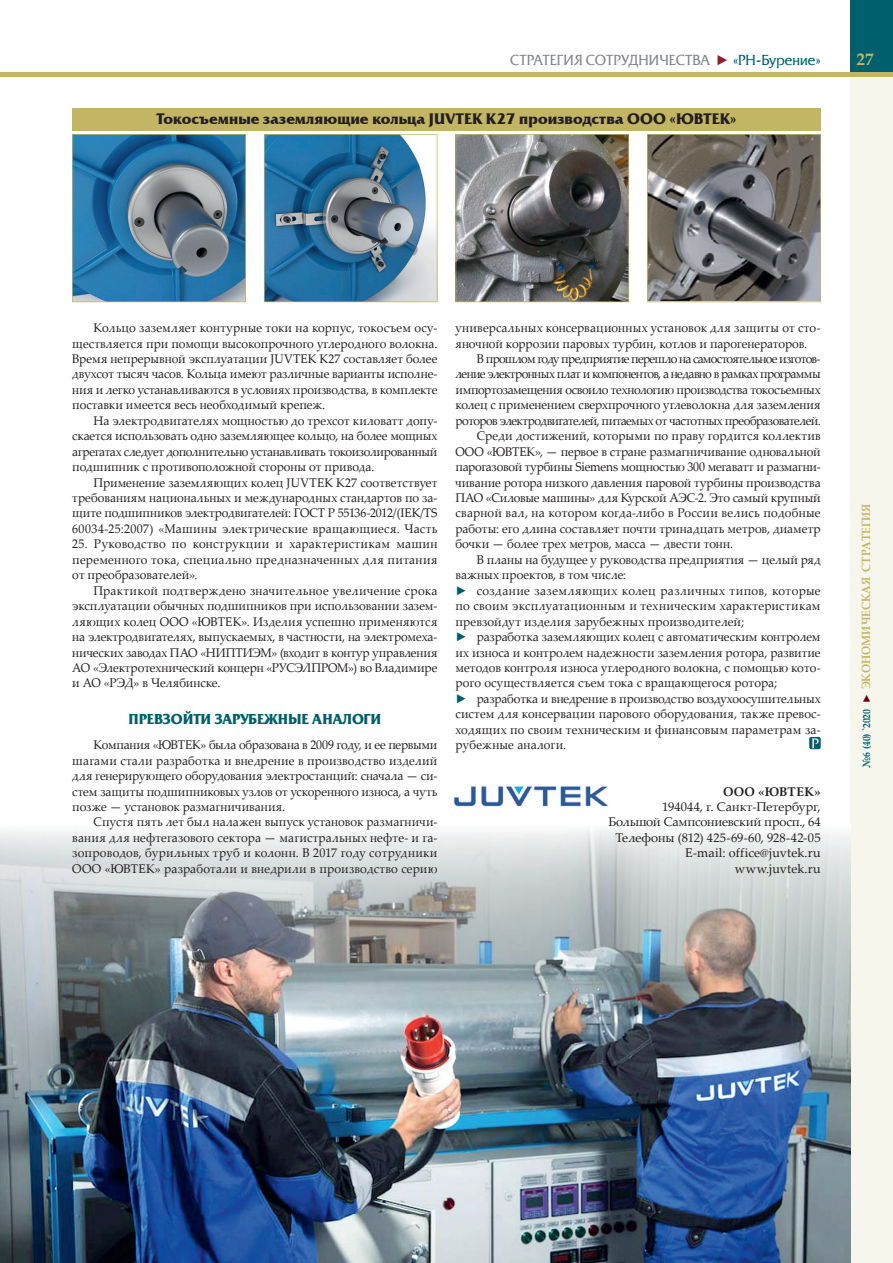
<style>
.page{position:relative;width:893px;height:1263px;background:#fff}
.page>*{position:absolute;margin:0;border:0;box-sizing:border-box;transform-origin:0 0}
.t1{font:700 17.25px "Palatino Linotype";color:#c2b564}
.t2{font:700 15.15px "Friz Quadrata C";letter-spacing:.01em;color:#231f20}
.t3{font:14.4px "Friz Quadrata C";letter-spacing:.015em;color:#808285;scale:.94 1}
.t4{font:700 14.25px "Friz Quadrata C";color:#005f6d}
.t5{font:12.6px/15.5px "Palatino Linotype";color:#231f20;text-align:justify;scale:.95 1}
.t6{font:12.6px/15.5px "Palatino Linotype";color:#231f20;text-align:right}
.t7{font:12.6px "Palatino Linotype";letter-spacing:-.055em;color:#231f20;scale:.95 1}
.t8{font:12.6px "Palatino Linotype";letter-spacing:.02em;color:#231f20;scale:.95 1}
.t9{font:12.6px "Palatino Linotype";letter-spacing:-.045em;color:#231f20;scale:.95 1}
.t10{font:12.6px "Palatino Linotype";letter-spacing:-.03em;color:#231f20;scale:.95 1}
.t11{font:12.6px "Palatino Linotype";letter-spacing:-.02em;color:#231f20;scale:.95 1}
.t12{font:12.6px "Palatino Linotype";letter-spacing:.025em;color:#231f20;scale:.95 1}
.t13{font:12.6px "Palatino Linotype";letter-spacing:.035em;color:#231f20;scale:.95 1}
.t14{font:700 12.6px "Palatino Linotype";letter-spacing:.015em;color:#231f20}
.t15{font:700 12px "Palatino Linotype";color:#c2b564;scale:.92 1}
.s1{font-family:"Arial";color:#921d2d}
.s2{color:#005f6d}
.s3{font-family:"Arial";color:#005f6d}
.s4{font-size:10.5px;color:#005f6d}
.s5{font-family:"Arial";font-weight:400;font-size:10.05px;color:#660019}
</style>
<div class="page">
<div style="left:850px;top:0;width:43px;height:1263px;background:#f7f6ec"></div>
<div style="left:850px;top:0;width:43px;height:75px;background:#005f6d"></div>
<div style="left:0;top:72px;width:893px;height:5px;background:#c2b564"></div>
<img style="left:0;top:829px;width:850px;height:434px">
<div style="left:809px;top:737px;width:12px;height:12px;background:#005f6d;border-radius:2px"></div>
<svg style="left:812px;top:738px;width:7px;height:10px"></svg>
<svg style="left:72px;top:134px;width:174px;height:168px;background:#43799c"></svg>
<svg style="left:455px;top:134px;width:174px;height:168px;background:#6b6b6a"></svg>
<img style="left:264px;top:134px;width:173px;height:168px">
<svg style="left:647px;top:134px;width:174px;height:168px;background:#716e6c"></svg>
<img style="left:453px;top:785px;width:156px;height:22px">
<div style="left:72px;top:108px;width:749px;height:23px;background:#c2b564"></div>
<p class="t3" style="left:510px;top:52px;width:332px">СТРАТЕГИЯ СОТРУДНИЧЕСТВА <span class="s1">►</span> <span class="s2">«РН-Бурение»</span></p>
<h1 class="t1" style="left:856px;top:47px;width:19px">27</h1>
<p class="t2" style="left:156px;top:110px;width:582px">Токосúемные заземëяþùие коëüöа JUVTEK K27 ïроизводства ООО «ЮВТЕК»</p>
<p class="t5" style="left:72px;top:320px;width:386px;text-indent:21px">Кольцо заземляет контурные токи на корпус, токосъем осу&shy;ществляется при помощи высокопрочного углеродного волокна.<br>Время непрерывной эксплуатации JUVTEK K27 составляет более двухсот тысяч часов. Кольца имеют различные варианты исполне&shy;ния и легко устанавливаются в условиях производства, в комплекте поставки имеется весь необходимый крепеж.</p>
<p class="t5" style="left:72px;top:412px;width:386px;text-indent:21px">На электродвигателях мощностью до трехсот киловатт допу&shy;скается использовать одно заземляющее кольцо, на более мощных агрегатах следует дополнительно устанавливать токоизолированный подшипник с противоположной стороны от привода.</p>
<p class="t5" style="left:72px;top:474px;width:386px;text-indent:21px">Применение заземляющих колец JUVTEK К27 соответствует требованиям национальных и международных стандартов по за&shy;щите подшипников электродвигателей: ГОСТ Р 55136-2012/(IEK/TS 60034-25:2007) «Машины электрические вращающиеся. Часть</p>
<p class="t5" style="left:72px;top:536px;width:386px">25. Руководство по конструкции и характеристикам машин переменного тока, специально предназначенных для питания от преобразователей».</p>
<p class="t5" style="left:72px;top:582px;width:386px;text-indent:21px">Практикой подтверждено значительное увеличение срока эксплуатации обычных подшипников при использовании зазем&shy;ляющих колец ООО «ЮВТЕК». Изделия успешно применяются на электродвигателях, выпускаемых, в частности, на электромеха&shy;нических заводах ПАО «НИПТИЭМ» (входит в контур управления АО «Электротехнический концерн «РУСЭЛПРОМ») во Владимире и АО «РЭД» в Челябинске.</p>
<p class="t4" style="left:128px;top:711px;width:254px">ПРЕВЗОЙТИ ЗАРÓБЕÆНЫЕ АНАЛОГИ</p>
<p class="t5" style="left:72px;top:737px;width:386px;text-indent:21px">Компания «ЮВТЕК» была образована в 2009 году, и ее первыми шагами стали разработка и внедрение в производство изделий для генерирующего оборудования электростанций: сначала — си&shy;стем защиты подшипниковых узлов от ускоренного износа, а чуть позже — установок размагничивания.</p>
<p class="t5" style="left:72px;top:814px;width:386px;text-indent:21px">Спустя пять лет был налажен выпуск установок размагничи&shy;вания для нефтегазового сектора — магистральных нефте- и га&shy;зопроводов, бурильных труб и колонн. В 2017 году сотрудники ООО «ЮВТЕК» разработали и внедрили в производство серию</p>
<p class="t5" style="left:455px;top:320px;width:386px">универсальных консервационных установок для защиты от сто&shy;яночной коррозии паровых турбин, котлов и парогенераторов.</p>
<p class="t7" style="left:477px;top:350px;width:363px">В прошлом году предприятие перешло на самостоятельное изготов-</p>
<p class="t7" style="left:455px;top:365px;width:386px">ление электронных плат и компонентов, а недавно в рамках программы</p>
<p class="t10" style="left:455px;top:381px;width:386px">импортозамещения освоило технологию производства токосъемных</p>
<p class="t5" style="left:455px;top:397px;width:386px">колец с применением сверхпрочного углеволокна для заземления</p>
<p class="t9" style="left:455px;top:412px;width:386px">роторов электродвигателей, питаемых от частотных преобразователей.</p>
<p class="t5" style="left:477px;top:428px;width:364px">Среди достижений, которыми по праву гордится коллектив</p>
<p class="t5" style="left:455px;top:443px;width:386px">ООО «ЮВТЕК», — первое в стране размагничивание одновальной</p>
<p class="t11" style="left:455px;top:458px;width:386px">парогазовой турбины Siemens мощностью 300 мегаватт и размагни-</p>
<p class="t5" style="left:455px;top:474px;width:386px">чивание ротора низкого давления паровой турбины производства</p>
<p class="t5" style="left:455px;top:489px;width:386px">ПАО «Силовые машины» для Курской АЭС-2. Это самый крупный</p>
<p class="t8" style="left:455px;top:504px;width:386px">сварной вал, на котором когда-либо в России велись подобные</p>
<p class="t5" style="left:455px;top:520px;width:386px">работы: его длина составляет почти тринадцать метров, диаметр</p>
<p class="t5" style="left:455px;top:536px;width:294px">бочки — более трех метров, масса — двести тонн.</p>
<p class="t5" style="left:477px;top:551px;width:363px">В планы на будущее у руководства предприятия — целый ряд</p>
<p class="t5" style="left:455px;top:567px;width:181px">важных проектов, в том числе:</p>
<p class="t13" style="left:455px;top:581px;width:386px"><span class="s3">►</span> создание заземляющих колец различных типов, которые</p>
<p class="t12" style="left:455px;top:597px;width:386px">по своим эксплуатационным и техническим характеристикам</p>
<p class="t5" style="left:455px;top:613px;width:305px">превзойдут изделия зарубежных производителей;</p>
<p class="t5" style="left:455px;top:629px;width:386px"><span class="s3">►</span> разработка заземляющих колец с автоматическим контролем</p>
<p class="t5" style="left:455px;top:644px;width:386px">их износа и контролем надежности заземления ротора, развитие</p>
<p class="t5" style="left:455px;top:659px;width:386px">методов контроля износа углеродного волокна, с помощью кото-</p>
<p class="t5" style="left:455px;top:675px;width:340px">рого осуществляется съем тока с вращающегося ротора;</p>
<p class="t5" style="left:455px;top:690px;width:386px"><span class="s3">►</span> разработка и внедрение в производство воздухоосушительных</p>
<p class="t5" style="left:455px;top:706px;width:386px">систем для консервации парового оборудования, также превос-</p>
<p class="t5" style="left:455px;top:721px;width:386px">ходящих по своим техническим и финансовым параметрам за-</p>
<p class="t8" style="left:455px;top:736px;width:118px">рубежные аналоги.</p>
<p class="t14" style="left:723px;top:782px;width:99px">ООО «ЮВТЕК»</p>
<p class="t6" style="left:608px;top:798px;width:214px">194044, г. Санкт-Петербург,<br>Большой Сампсониевский просп., 64<br>Телефоны (812) 425-69-60, 928-42-05<br>E-mail: office@juvtek.ru www.juvtek.ru</p>
<p class="t15" style="left:858px;top:768px;width:289px;rotate:-90deg"><span class="s4">№6 (40) `2020</span> <span class="s5">►</span> ЭКОНОМИЧЕСКАЯ СТРАТЕГИЯ</p>
</div>
